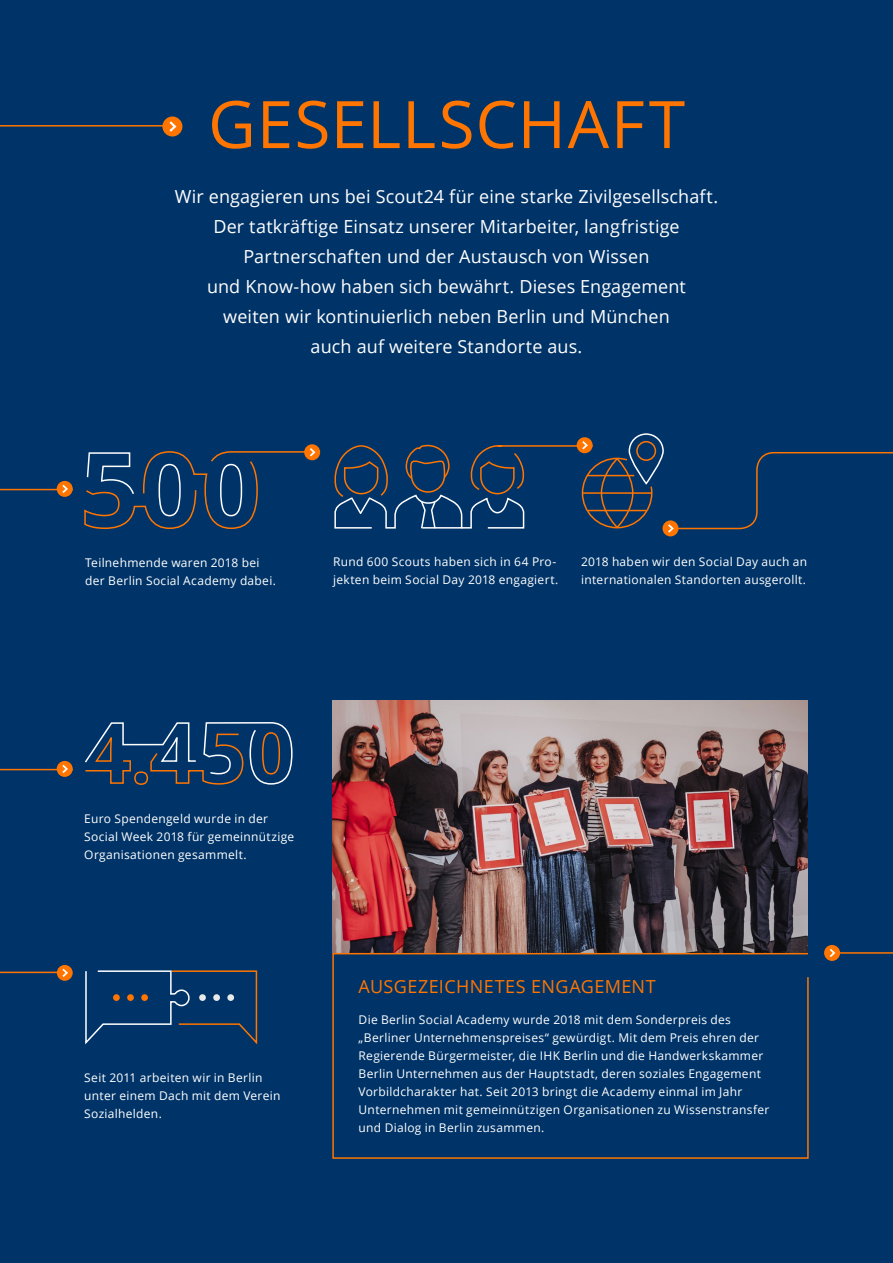
<style>
.page{position:relative;width:893px;height:1263px;background:#003468}
.page>*{position:absolute;margin:0;border:0;box-sizing:border-box;transform-origin:0 0}
.t1{font:65.55px "Open Sans";letter-spacing:.015em;color:#ff7500}
.t2{font:18px/30px "Open Sans";letter-spacing:.005em;color:#fff;text-align:center}
.t3{font:18px "Open Sans";letter-spacing:.02em;color:#ff7500}
.t4{font:12px/18px "Open Sans";letter-spacing:.025em;color:#fff}
</style>
<div class="page">
<hr style="left:0;top:125px;width:173px;height:2px;background:#ff7500">
<img style="left:332px;top:701px;width:476px;height:251px">
<hr style="left:0;top:489px;width:73px;height:1px;background:#ff7500">
<hr style="left:0;top:769px;width:73px;height:1px;background:#ff7500">
<hr style="left:832px;top:952px;width:61px;height:2px;background:#ff7500">
<svg style="left:304px;top:444px;width:16px;height:16px"></svg>
<div style="left:824px;top:945px;width:16px;height:16px;background:#ff7500;border-radius:50%"></div>
<svg style="left:830px;top:949px;width:5px;height:8px"></svg>
<div style="left:57px;top:481px;width:16px;height:16px;background:#ff7500;border-radius:50%"></div>
<svg style="left:62px;top:485px;width:6px;height:8px"></svg>
<div style="left:57px;top:761px;width:16px;height:16px;background:#ff7500;border-radius:50%"></div>
<svg style="left:62px;top:765px;width:6px;height:8px"></svg>
<svg style="left:577px;top:437px;width:16px;height:16px"></svg>
<svg style="left:332px;top:952px;width:477px;height:207px"></svg>
<hr style="left:0;top:972px;width:69px;height:1px;background:#ff7500">
<div style="left:57px;top:965px;width:16px;height:16px;background:#ff7500;border-radius:50%"></div>
<svg style="left:62px;top:969px;width:6px;height:8px"></svg>
<svg style="left:662px;top:520px;width:16px;height:16px"></svg>
<svg style="left:668px;top:452px;width:225px;height:81px"></svg>
<div style="left:162px;top:117px;width:20px;height:19px;background:#ff7500;border-radius:50%"></div>
<svg style="left:169px;top:121px;width:8px;height:11px"></svg>
<svg style="left:84px;top:448px;width:231px;height:81px"></svg>
<svg style="left:85px;top:722px;width:208px;height:63px"></svg>
<svg style="left:85px;top:970px;width:173px;height:75px"></svg>
<div style="left:199px;top:994px;width:7px;height:7px;background:#e9e9e9;border-radius:50%"></div>
<div style="left:213px;top:994px;width:7px;height:7px;background:#e9e9e9;border-radius:50%"></div>
<div style="left:227px;top:994px;width:7px;height:7px;background:#e9e9e9;border-radius:50%"></div>
<svg style="left:334px;top:441px;width:319px;height:88px"></svg>
<div style="left:601px;top:458px;width:32px;height:70px;border:2px solid #ff7500;border-radius:50%"></div>
<hr style="left:587px;top:475px;width:47px;height:1px;background:#ff7500">
<hr style="left:588px;top:510px;width:59px;height:1px;background:#ff7500">
<hr style="left:583px;top:492px;width:68px;height:2px;background:#ff7500">
<div style="left:636px;top:441px;width:20px;height:20px;border:2px solid #ff7500;border-radius:50%"></div>
<div style="left:629px;top:433px;width:35px;height:51px;border:2px solid #fff;border-radius:17px"></div>
<h1 class="t1" style="left:208px;top:79px;width:478px">GESELLSCHAFT</h1>
<p class="t2" style="left:175px;top:181px;width:545px">Wir engagieren uns bei Scout24 für eine starke Zivilgesellschaft.<br>Der tatkräftige Einsatz unserer Mitarbeiter, langfristige Partnerschaften und der Austausch von Wissen<br>und Know-how haben sich bewährt. Dieses Engagement<br>weiten wir kontinuierlich neben Berlin und München<br>auch auf weitere Standorte aus.</p>
<p class="t4" style="left:85px;top:553px;width:192px">Teilnehmende waren 2018 bei der Berlin Social Academy dabei.</p>
<p class="t4" style="left:333px;top:553px;width:227px">Rund 600 Scouts haben sich in 64 Pro&shy;jekten beim Social Day 2018 engagiert.</p>
<p class="t4" style="left:581px;top:553px;width:228px">2018 haben wir den Social Day auch an internationalen Standorten ausgerollt.</p>
<p class="t4" style="left:84px;top:809px;width:211px">Euro Spendengeld wurde in der<br>Social Week 2018 für gemeinnützige<br>Organisationen gesammelt.</p>
<p class="t4" style="left:84px;top:1068px;width:198px">Seit 2011 arbeiten wir in Berlin unter einem Dach mit dem Verein<br>Sozialhelden.</p>
<h2 class="t3" style="left:359px;top:974px;width:299px">AUSGEZEICHNETES ENGAGEMENT</h2>
<p class="t4" style="left:359px;top:1010px;width:412px">Die Berlin Social Academy wurde 2018 mit dem Sonderpreis des „Berliner Unternehmenspreises“ gewürdigt. Mit dem Preis ehren der Regierende Bürgermeister, die IHK Berlin und die Handwerkskammer Berlin Unternehmen aus der Hauptstadt, deren soziales Engagement Vorbildcharakter hat. Seit 2013 bringt die Academy einmal im Jahr Unternehmen mit gemeinnützigen Organisationen zu Wissenstransfer und Dialog in Berlin zusammen.</p>
</div>
